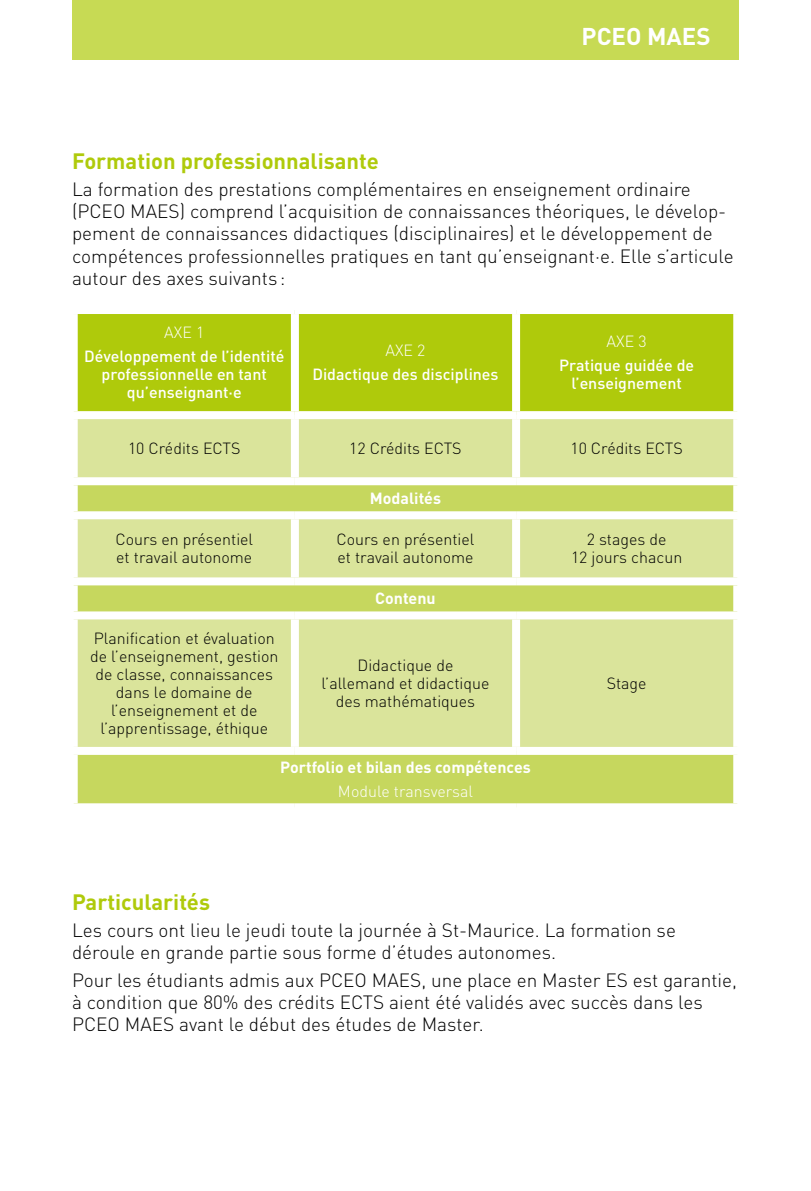
<style>
.page{position:relative;width:811px;height:1191px;background:#fff}
.page>*{position:absolute;margin:0;border:0;box-sizing:border-box;transform-origin:0 0}
.t1{font:700 24px "DIN Pro";color:#fff}
.t2{font:700 22px "DIN Pro";color:#afca0b}
.t3{font:300 19px/22px "DIN Pro";color:#000}
.t4{font:300 16px/18px "DIN Pro";color:#000;text-align:center}
.t5{font:500 16px/18px "DIN Pro";color:#fff;text-align:center}
.t6{font:700 16px "DIN Pro";color:#fff}
.t7{font:300 16px "DIN Pro";color:#fff}
</style>
<div class="page">
<div style="left:78px;top:314px;width:655px;height:97px;background:#afca0b"></div>
<div style="left:78px;top:419px;width:655px;height:58px;background:#dae49b"></div>
<svg style="left:78px;top:485px;width:655px;height:318px;background:#d3df86"></svg>
<div style="left:291px;top:314px;width:8px;height:97px;background:#fff"></div>
<div style="left:512px;top:314px;width:8px;height:97px;background:#fff"></div>
<div style="left:291px;top:419px;width:8px;height:58px;background:#fff"></div>
<div style="left:512px;top:419px;width:8px;height:58px;background:#fff"></div>
<div style="left:70px;top:511px;width:225px;height:8px;background:#fff"></div>
<div style="left:295px;top:511px;width:221px;height:8px;background:#fff"></div>
<div style="left:291px;top:519px;width:8px;height:58px;background:#fff"></div>
<div style="left:516px;top:511px;width:225px;height:8px;background:#fff"></div>
<div style="left:512px;top:519px;width:8px;height:58px;background:#fff"></div>
<div style="left:70px;top:577px;width:225px;height:8px;background:#fff"></div>
<div style="left:295px;top:577px;width:221px;height:8px;background:#fff"></div>
<div style="left:516px;top:577px;width:225px;height:8px;background:#fff"></div>
<div style="left:70px;top:611px;width:225px;height:8px;background:#fff"></div>
<div style="left:295px;top:611px;width:221px;height:8px;background:#fff"></div>
<div style="left:291px;top:619px;width:8px;height:128px;background:#fff"></div>
<div style="left:516px;top:611px;width:225px;height:8px;background:#fff"></div>
<div style="left:512px;top:619px;width:8px;height:128px;background:#fff"></div>
<div style="left:70px;top:747px;width:225px;height:8px;background:#fff"></div>
<div style="left:295px;top:747px;width:221px;height:8px;background:#fff"></div>
<div style="left:516px;top:747px;width:225px;height:8px;background:#fff"></div>
<div style="left:72px;top:0;width:667px;height:60px;background:#c7da54"></div>
<p class="t1" style="left:581px;top:16px;width:130px">PCEO MAES</p>
<p class="t2" style="left:72px;top:142px;width:308px">Formation professionnalisante</p>
<p class="t3" style="left:72px;top:177px;width:663px">La formation des prestations complémentaires en enseignement ordinaire (PCEO MAES) comprend l’acquisition de connaissances théoriques, le dévelop&shy;pement de connaissances didactiques (disciplinaires) et le développement de compétences professionnelles pratiques en tant qu’enseignant·e. Elle s’articule autour des axes suivants :</p>
<p class="t7" style="left:164px;top:320px;width:42px">AXE 1</p>
<p class="t5" style="left:84px;top:345px;width:202px">Développement de l’identité professionnelle en tant qu’enseignant·e</p>
<p class="t7" style="left:385px;top:338px;width:42px">AXE 2</p>
<p class="t5" style="left:312px;top:363px;width:188px">Didactique des disciplines</p>
<p class="t7" style="left:606px;top:329px;width:42px">AXE 3</p>
<p class="t5" style="left:559px;top:354px;width:137px">Pratique guidée de l’enseignement</p>
<p class="t4" style="left:128px;top:438px;width:114px">10 Crédits ECTS</p>
<p class="t4" style="left:349px;top:438px;width:114px">12 Crédits ECTS</p>
<p class="t4" style="left:570px;top:438px;width:114px">10 Crédits ECTS</p>
<p class="t6" style="left:370px;top:485px;width:73px">Modalités</p>
<p class="t4" style="left:115px;top:529px;width:139px;text-align:left">Cours en présentiel et travail autonome</p>
<p class="t4" style="left:336px;top:529px;width:139px;text-align:left">Cours en présentiel et travail autonome</p>
<p class="t4" style="left:571px;top:529px;width:113px">2 stages de<br>12 jours chacun</p>
<p class="t6" style="left:375px;top:585px;width:62px">Contenu</p>
<p class="t4" style="left:90px;top:627px;width:190px">Planification et évaluation de l’enseignement, gestion de classe, connaissances dans le domaine de l’enseignement et de l’apprentissage, éthique</p>
<p class="t4" style="left:321px;top:654px;width:169px">Didactique de l’allemand et didactique des mathématiques</p>
<p class="t4" style="left:607px;top:672px;width:41px">Stage</p>
<p class="t6" style="left:280px;top:754px;width:252px">Portfolio et bilan des compétences</p>
<p class="t7" style="left:338px;top:778px;width:137px">Module transversal</p>
<p class="t2" style="left:72px;top:883px;width:139px">Particularités</p>
<p class="t3" style="left:72px;top:917px;width:605px">Les cours ont lieu le jeudi toute la journée à St-Maurice. La formation se déroule en grande partie sous forme d’études autonomes.</p>
<p class="t3" style="left:72px;top:967px;width:666px">Pour les étudiants admis aux PCEO MAES, une place en Master ES est garantie, à condition que 80% des crédits ECTS aient été validés avec succès dans les<br>PCEO MAES avant le début des études de Master.</p>
</div>
